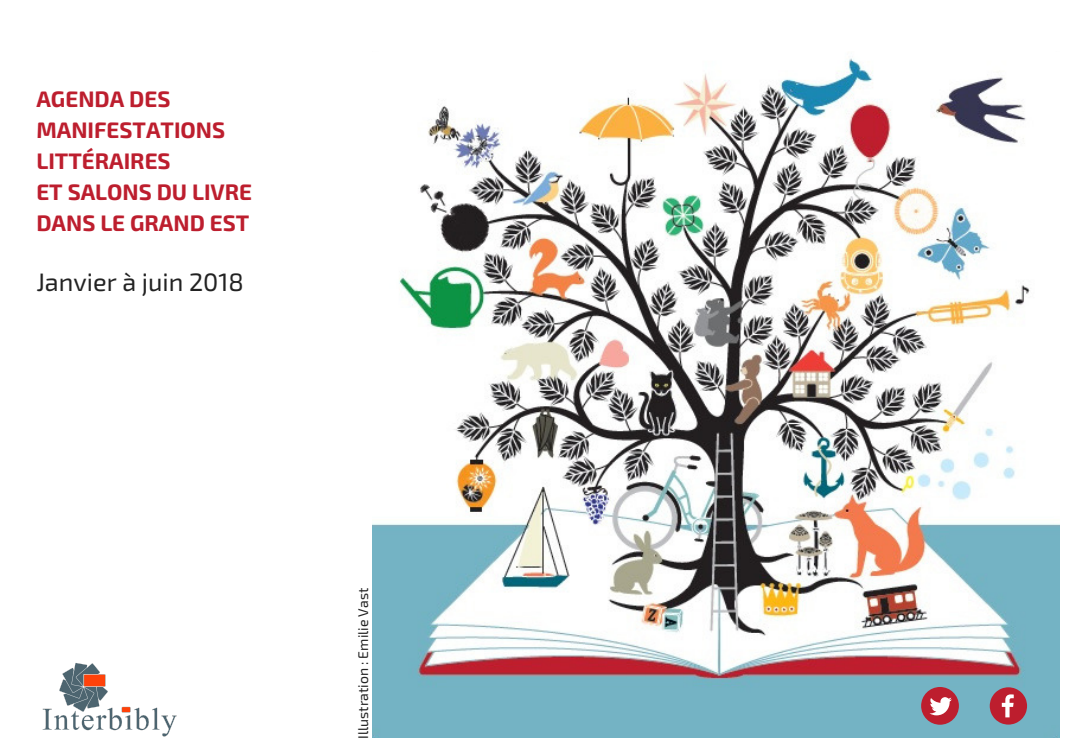
<style>
.page{position:relative;width:1070px;height:756px;background:#fff}
.page>*{position:absolute;margin:0;border:0;box-sizing:border-box;transform-origin:0 0}
.t1{font:25.2px "Exo 2";color:#222}
.t2{font:700 22.4px/31.1px "Exo 2";color:#bd1e2e}
.t3{font:14px "Exo 2";color:#222}
</style>
<div class="page">
<img style="left:372px;top:58px;width:686px;height:680px">
<img style="left:42px;top:663px;width:135px;height:74px">
<svg style="left:989px;top:687px;width:37px;height:38px"></svg>
<div style="left:920px;top:687px;width:38px;height:38px;background:#bd1e2e;border-radius:50%"></div>
<svg style="left:929px;top:697px;width:22px;height:18px"></svg>
<p class="t2" style="left:36px;top:82px;width:217px">AGENDA DES<br>MANIFESTATIONS<br>LITTÉRAIRES<br>ET SALONS DU LIVRE<br>DANS LE GRAND EST</p>
<p class="t1" style="left:36px;top:265px;width:209px">Janvier à juin 2018</p>
<p class="t3" style="left:354px;top:739px;width:152px;rotate:-90deg">Illustration : Emilie Vast</p>
</div>
